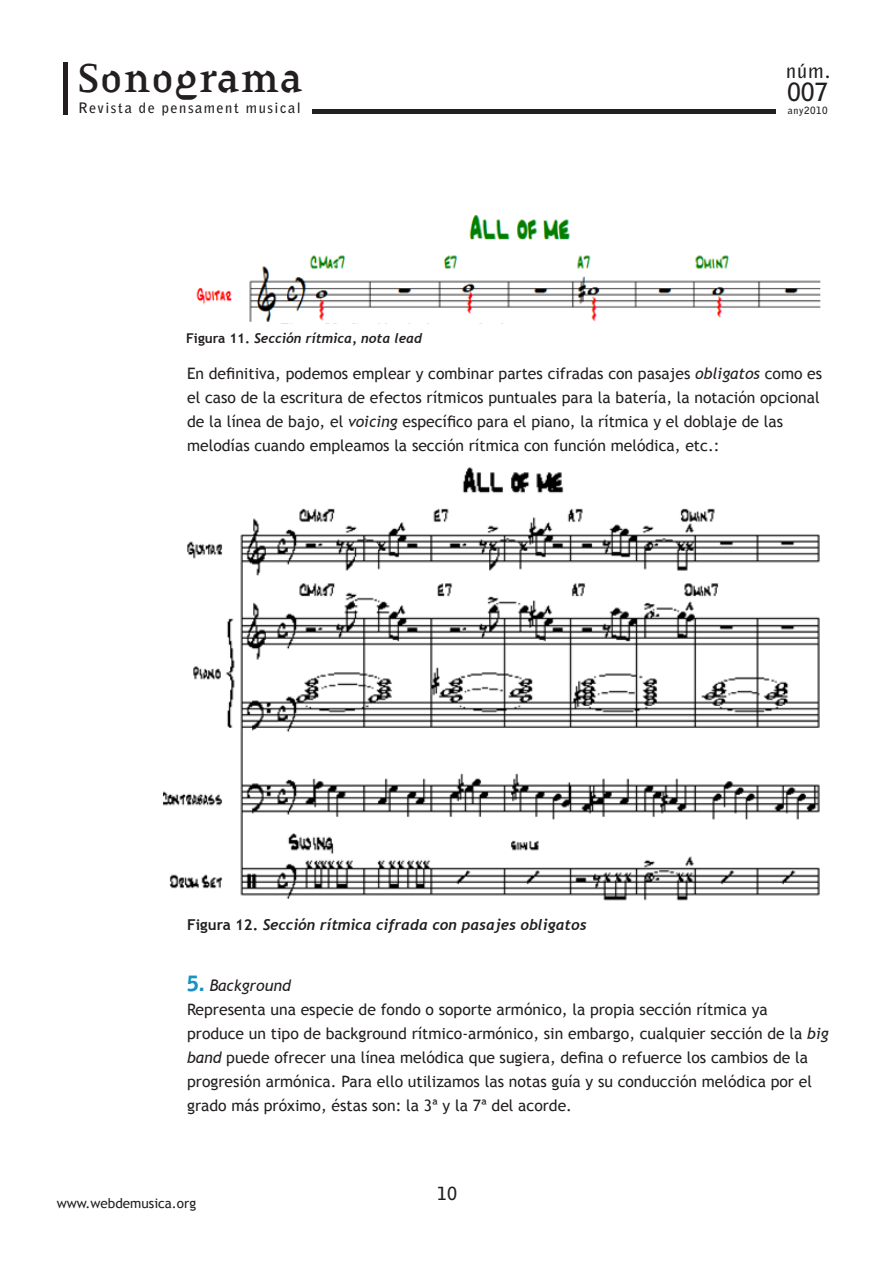
<style>
.page{position:relative;width:893px;height:1263px;background:#fff}
.page>*{position:absolute;margin:0;border:0;box-sizing:border-box;transform-origin:0 0}
.t1{font:41.4px "Coraline";letter-spacing:.035em;color:#231f20}
.t2{font:700 24.9px "Bell Gothic Std";color:#231f20}
.t3{font:700 19.95px "Bell Gothic Std";color:#231f20}
.t4{font:700 18px "Bell Gothic Std";color:#231f20}
.Text_comú{font:15.75px/24px "Trebuchet MS";color:#231f20}
.Text_comú-2{font:italic 15.75px "Trebuchet MS";color:#231f20}
.Texto_nota_pie{font:italic 700 15px "Trebuchet";color:#231f20}
.t5{font:700 14.4px "Bell Gothic Std";letter-spacing:.105em;color:#231f20}
.Texto_nota_pie-2{font:italic 700 13.5px "Trebuchet";color:#231f20}
.t6{font:13.5px "Trebuchet MS";color:#231f20}
.t7{font:700 10.05px "Bell Gothic Std";letter-spacing:.05em;color:#231f20}
.s1{font-family:"Trebuchet MS";font-style:normal}
.s2{font-style:italic}
.s3{font-family:"Bell Gothic Std";font-weight:900;font-style:normal;font-size:21px;color:#1a92c0}
</style>
<div class="page">
<hr style="left:64px;top:62px;width:4px;height:53px;background:#231f20">
<hr style="left:312px;top:109px;width:464px;height:4px;background:#231f20">
<img style="left:196px;top:215px;width:625px;height:107px">
<img style="left:162px;top:467px;width:658px;height:434px">
<h1 class="t1" style="left:78px;top:59px;width:226px">Sonograma</h1>
<p class="t5" style="left:78px;top:99px;width:224px">Revista de pensament musical</p>
<p class="Texto_nota_pie-2" style="left:186px;top:330px;width:238px"><span class="s1">Figura 11.</span> Sección rítmica, nota lead</p>
<p class="t3" style="left:786px;top:59px;width:46px">núm.</p>
<h2 class="t2" style="left:787px;top:77px;width:43px">007</h2>
<p class="t7" style="left:788px;top:104px;width:41px">any2010</p>
<p class="Text_comú" style="left:187px;top:361px;width:637px">En definitiva, podemos emplear y combinar partes cifradas con pasajes <span class="s2">obligatos</span> como es el caso de la escritura de efectos rítmicos puntuales para la batería, la notación opcional de la línea de bajo, el <span class="s2">voicing</span> específico para el piano, la rítmica y el doblaje de las melodías cuando empleamos la sección rítmica con función melódica, etc.:</p>
<p class="Texto_nota_pie" style="left:187px;top:916px;width:401px"><span class="s1">Figura 12.</span> Sección rítmica cifrada con pasajes obligatos</p>
<p class="Text_comú-2" style="left:187px;top:976px;width:105px"><span class="s3">5.</span> Background</p>
<p class="Text_comú" style="left:187px;top:997px;width:643px">Representa una especie de fondo o soporte armónico, la propia sección rítmica ya produce un tipo de background rítmico-armónico, sin embargo, cualquier sección de la <span class="s2">big band</span> puede ofrecer una línea melódica que sugiera, defina o refuerce los cambios de la progresión armónica. Para ello utilizamos las notas guía y su conducción melódica por el grado más próximo, éstas son: la 3ª y la 7ª del acorde.</p>
<p class="t6" style="left:57px;top:1195px;width:141px">www.webdemusica.org</p>
<p class="t4" style="left:437px;top:1182px;width:22px">10</p>
</div>
